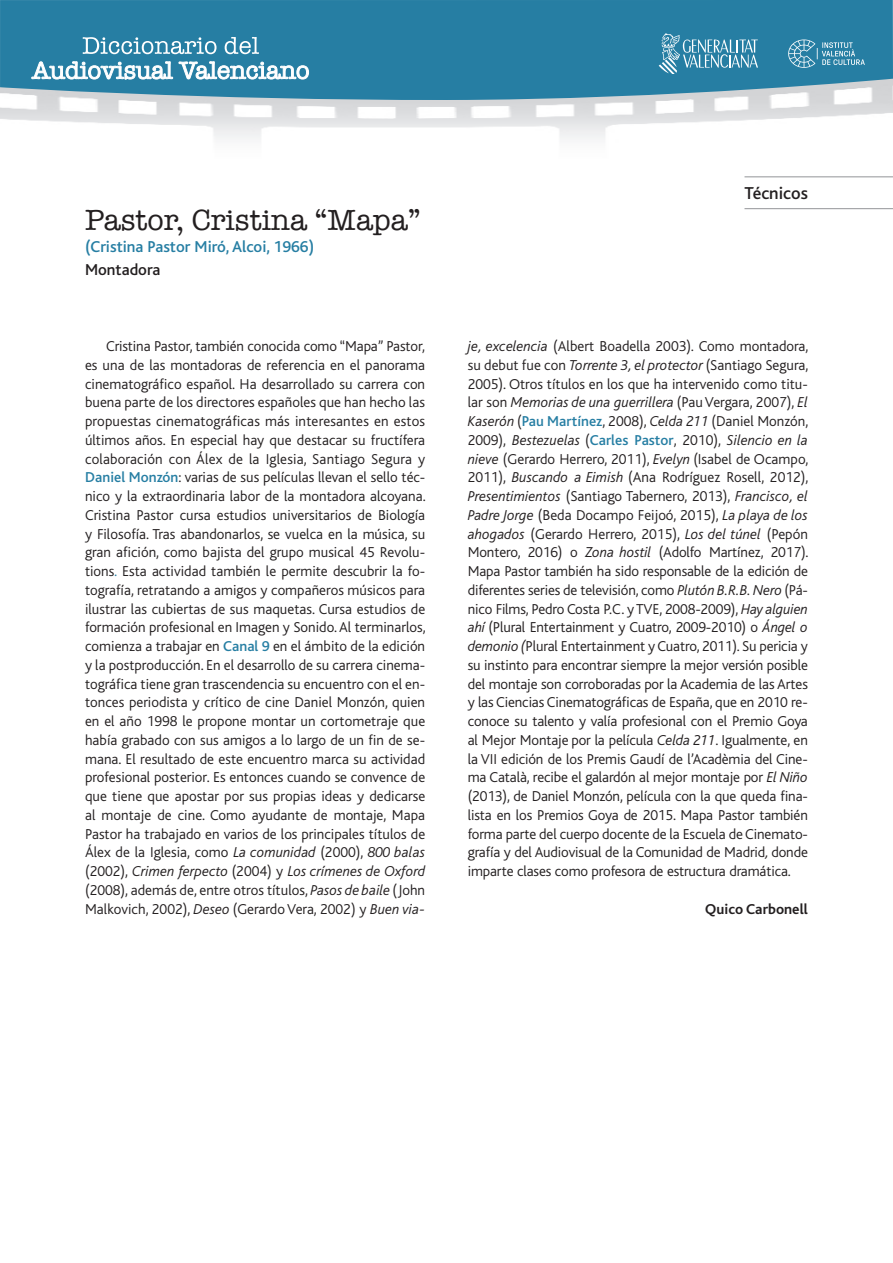
<style>
.page{position:relative;width:893px;height:1263px;background:#fff}
.page>*{position:absolute;margin:0;border:0;box-sizing:border-box;transform-origin:0 0}
.TITULO{font:30px "American Typewriter";color:#231f20}
.t1{font:500 18px "Bliss";color:#231f20}
.SUBTITULO_AZUL{font:500 16.5px "Bliss";color:#267ea3}
.SUBTITULO_NEGRO{font:500 16.5px "Bliss";color:#231f20}
.VOLCADO{font:300 15px/18.8px "Bliss";letter-spacing:-.01em;color:#231f20;text-align:justify}
.FIRMA{font:700 15px "Bliss";color:#231f20}
.s1{font-weight:500;color:#267ea3}
.s2{font-style:italic;color:#267ea3}
.s3{font-style:italic}
</style>
<div class="page">
<hr style="left:744px;top:176px;width:149px;height:1px;background:#939598">
<hr style="left:744px;top:208px;width:149px;height:1px;background:#939598">
<img style="left:0;top:100px;width:892px;height:39px">
<svg style="left:0;top:0;width:893px;height:100px;background:#3385a7"></svg>
<svg style="left:31px;top:37px;width:278px;height:43px"></svg>
<svg style="left:788px;top:40px;width:77px;height:28px;background:#4e96b4"></svg>
<svg style="left:659px;top:33px;width:99px;height:41px;background:#5198b5"></svg>
<p class="TITULO" style="left:85px;top:197px;width:337px">Pastor, Cristina “Mapa”</p>
<p class="SUBTITULO_AZUL" style="left:85px;top:238px;width:231px">(Cristina Pastor Miró, Alcoi, 1966)</p>
<p class="SUBTITULO_NEGRO" style="left:85px;top:261px;width:77px">Montadora</p>
<p class="t1" style="left:745px;top:184px;width:65px">Técnicos</p>
<p class="VOLCADO" style="left:85px;top:337px;width:342px;text-indent:21px">Cristina Pastor, también conocida como “Mapa” Pastor, es una de las montadoras de referencia en el panorama cinematográfico español. Ha desarrollado su carrera con buena parte de los directores españoles que han hecho las propuestas cinematográficas más interesantes en estos últimos años. En especial hay que destacar su fructífera colaboración con Álex de la Iglesia, Santiago Segura y <span class="s1">Daniel Monzón</span>: varias de sus películas llevan el sello téc&shy;nico y la extraordinaria labor de la montadora alcoyana.<br>Cristina Pastor cursa estudios universitarios de Biología y Filosofía. Tras abandonarlos, se vuelca en la música, su gran afición, como bajista del grupo musical 45 Revolu&shy;tions<span class="s2">.</span> Esta actividad también le permite descubrir la fo&shy;tografía, retratando a amigos y compañeros músicos para ilustrar las cubiertas de sus maquetas. Cursa estudios de formación profesional en Imagen y Sonido. Al terminarlos, comienza a trabajar en <span class="s1">Canal 9</span> en el ámbito de la edición y la postproducción. En el desarrollo de su carrera cinema&shy;tográfica tiene gran trascendencia su encuentro con el en&shy;tonces periodista y crítico de cine Daniel Monzón, quien en el año 1998 le propone montar un cortometraje que había grabado con sus amigos a lo largo de un fin de se&shy;mana. El resultado de este encuentro marca su actividad profesional posterior. Es entonces cuando se convence de que tiene que apostar por sus propias ideas y dedicarse al montaje de cine. Como ayudante de montaje, Mapa Pastor ha trabajado en varios de los principales títulos de Álex de la Iglesia, como <span class="s3">La comunidad</span> (2000), <span class="s3">800 balas </span>(2002), <span class="s3">Crimen ferpecto</span> (2004) y <span class="s3">Los crímenes de Oxford </span>(2008), además de, entre otros títulos, <span class="s3">Pasos de baile</span> (John Malkovich, 2002), <span class="s3">Deseo</span> (Gerardo Vera, 2002) y <span class="s3">Buen via-</span></p>
<p class="VOLCADO" style="left:468px;top:337px;width:342px"><span class="s3">je, excelencia</span> (Albert Boadella 2003)<span class="s3">.</span> Como montadora, su debut fue con <span class="s3">Torrente 3, el protector</span> (Santiago Segura, 2005). Otros títulos en los que ha intervenido como titu&shy;lar son <span class="s3">Memorias de una guerrillera</span> (Pau Vergara, 2007), <span class="s3">El Kaserón</span> (<span class="s1">Pau Martínez</span>, 2008), <span class="s3">Celda 211</span> (Daniel Monzón, 2009), <span class="s3">Bestezuelas</span> (<span class="s1">Carles Pastor</span>, 2010), <span class="s3">Silencio en la nieve</span> (Gerardo Herrero, 2011), <span class="s3">Evelyn</span> (Isabel de Ocampo, 2011), <span class="s3">Buscando a Eimish</span> (Ana Rodríguez Rosell, 2012), <span class="s3">Presentimientos</span> (Santiago Tabernero, 2013), <span class="s3">Francisco, el Padre Jorge</span> (Beda Docampo Feijoó, 2015), <span class="s3">La playa de los ahogados</span> (Gerardo Herrero, 2015), <span class="s3">Los del túnel</span> (Pepón Montero, 2016) o <span class="s3">Zona hostil</span> (Adolfo Martínez, 2017).<br>Mapa Pastor también ha sido responsable de la edición de diferentes series de televisión, como <span class="s3">Plutón B.R.B. Nero</span> (Pá&shy;nico Films, Pedro Costa P.C. y TVE, 2008-2009), <span class="s3">Hay alguien ahí</span> (Plural Entertainment y Cuatro, 2009-2010) o <span class="s3">Ángel o demonio (</span>Plural Entertainment yCuatro, 2011). Su pericia y su instinto para encontrar siempre la mejor versión posible del montaje son corroboradas por la Academia de las Artes y las Ciencias Cinematográficas de España, que en 2010 re&shy;conoce su talento y valía profesional con el Premio Goya al Mejor Montaje por la película <span class="s3">Celda 211</span>. Igualmente, en la VII edición de los Premis Gaudí de l’Acadèmia del Cine&shy;ma Català, recibe el galardón al mejor montaje por <span class="s3">El Niño </span>(2013), de Daniel Monzón, película con la que queda fina&shy;lista en los Premios Goya de 2015. Mapa Pastor también forma parte del cuerpo docente de la Escuela de Cinemato&shy;grafía y del Audiovisual de la Comunidad de Madrid<span class="s3">,</span> donde imparte clases como profesora de estructura dramática.</p>
<p class="FIRMA" style="left:705px;top:901px;width:104px">Quico Carbonell</p>
</div>
